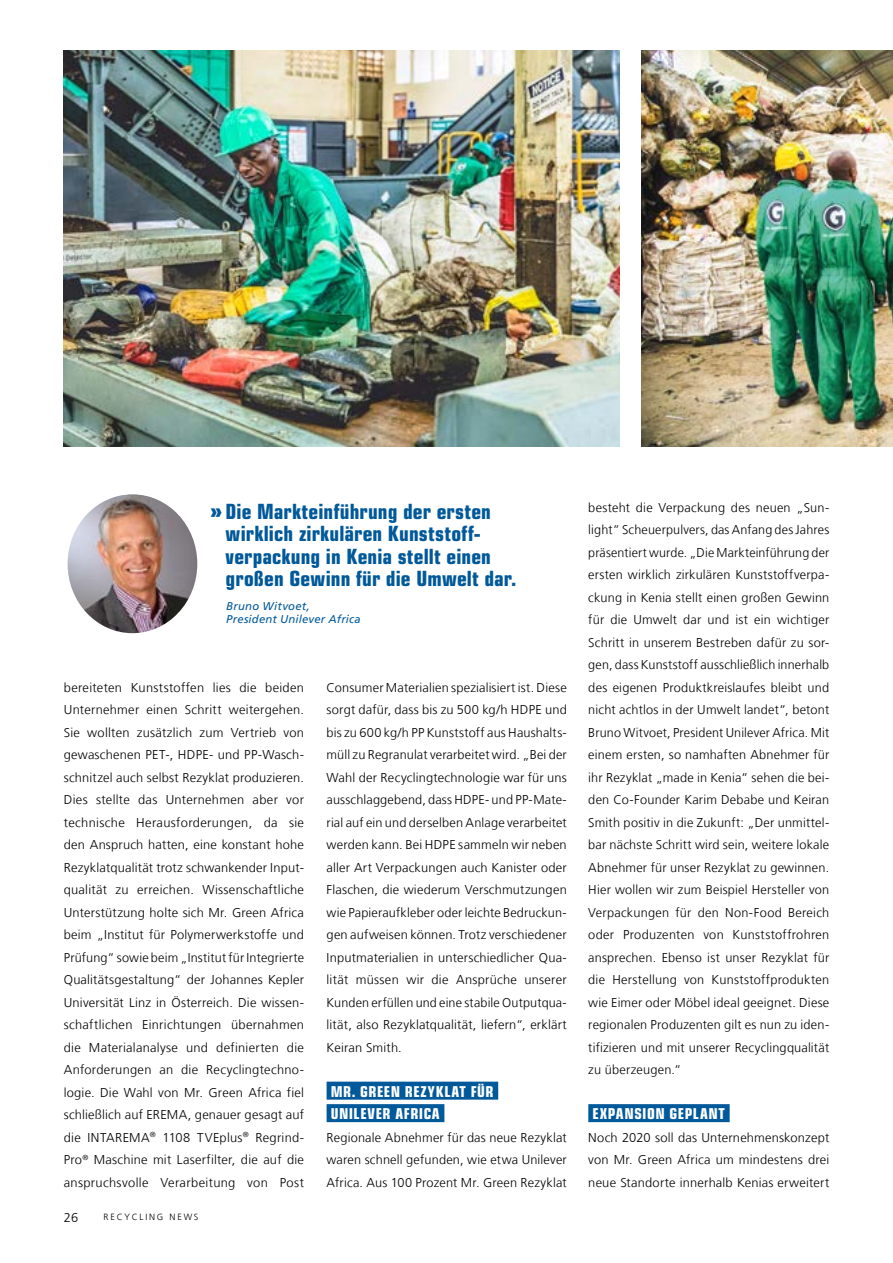
<style>
.page{position:relative;width:893px;height:1263px;background:#fff}
.page>*{position:absolute;margin:0;border:0;box-sizing:border-box;transform-origin:0 0}
.t1{font:700 condensed 21px/22.5px "Eurostile";letter-spacing:.005em;color:#00599a}
.t2{font:700 condensed 15px/22.5px "Eurostile";letter-spacing:.035em;color:#fff}
.t3{font:300 12.75px/22.5px "Frutiger LT Com";letter-spacing:.015em;color:#000;text-align:justify}
.t4{font:italic 11.25px/13.5px "Frutiger LT Com";letter-spacing:.02em;color:#00599a}
.t5{font:300 9px "Frutiger LT Com";letter-spacing:.2em;color:#000}
.s1{font-size:24px}
</style>
<div class="page">
<div style="left:327px;top:1082px;width:171px;height:18px;background:#00599a"></div>
<div style="left:327px;top:1104px;width:117px;height:18px;background:#00599a"></div>
<div style="left:588px;top:1104px;width:142px;height:18px;background:#00599a"></div>
<img style="left:68px;top:494px;width:129px;height:139px">
<img style="left:64px;top:51px;width:556px;height:395px">
<img style="left:642px;top:51px;width:251px;height:395px">
<h1 class="t1" style="left:226px;top:500px;width:292px;text-indent:-16px"><span class="s1">»</span>Die Markteinführung der ersten wirklich zirkulären Kunststoff&shy;verpackung in Kenia stellt einen großen Gewinn für die Umwelt dar.</h1>
<p class="t4" style="left:226px;top:599px;width:136px">Bruno Witvoet,<br>President Unilever Africa</p>
<p class="t3" style="left:64px;top:676px;width:242px">bereiteten Kunststoffen lies die beiden Unternehmer einen Schritt weitergehen.<br>Sie wollten zusätzlich zum Vertrieb von gewaschenen PET-, HDPE- und PP-Wasch&shy;schnitzel auch selbst Rezyklat produzieren.<br>Dies stellte das Unternehmen aber vor technische Herausforderungen, da sie den Anspruch hatten, eine konstant hohe Rezyklatqualität trotz schwankender Input&shy;qualität zu erreichen. Wissenschaftliche Unterstützung holte sich Mr. Green Africa beim „Institut für Polymerwerkstoffe und Prüfung“ sowie beim „Institut für Integrierte Qualitätsgestaltung“ der Johannes Kepler Universität Linz in Österreich. Die wissen&shy;schaftlichen Einrichtungen übernahmen die Materialanalyse und definierten die Anforderungen an die Recyclingtechno&shy;logie. Die Wahl von Mr. Green Africa fiel schließlich auf EREMA, genauer gesagt auf die INTAREMA<sup>®</sup> 1108 TVEplus<sup>®</sup> Regrind-Pro<sup>®</sup> Maschine mit Laserfilter, die auf die anspruchsvolle Verarbeitung von Post</p>
<p class="t3" style="left:327px;top:676px;width:242px">Consumer Materialien spezialisiert ist. Diese sorgt dafür, dass bis zu 500 kg/h HDPE und bis zu 600 kg/h PP Kunststoff aus Haushalts&shy;müll zu Regranulat verarbeitet wird. „Bei der Wahl der Recyclingtechnologie war für uns ausschlaggebend, dass HDPE- und PP-Mate&shy;rial auf ein und derselben Anlage verarbeitet werden kann. Bei HDPE sammeln wir neben aller Art Verpackungen auch Kanister oder Flaschen, die wiederum Verschmutzungen wie Papieraufkleber oder leichte Bedruckun&shy;gen aufweisen können. Trotz verschiedener Inputmaterialien in unterschiedlicher Qua&shy;lität müssen wir die Ansprüche unserer Kunden erfüllen und eine stabile Outputqua&shy;lität, also Rezyklatqualität, liefern“, erklärt Keiran Smith.</p>
<p class="t2" style="left:331px;top:1080px;width:164px">MR. GREEN REZYKLAT FÜR<br>UNILEVER AFRICA</p>
<p class="t3" style="left:327px;top:1126px;width:242px">Regionale Abnehmer für das neue Rezyklat waren schnell gefunden, wie etwa Unilever Africa. Aus 100 Prozent Mr. Green Rezyklat</p>
<p class="t3" style="left:64px;top:1206px;width:16px">26</p>
<p class="t5" style="left:104px;top:1212px;width:96px">RECYCLING NEWS</p>
<p class="t3" style="left:588px;top:496px;width:242px">besteht die Verpackung des neuen „Sun&shy;light“ Scheuerpulvers, das Anfang des Jahres präsentiert wurde. „Die Markteinführung der ersten wirklich zirkulären Kunststoffverpa&shy;ckung in Kenia stellt einen großen Gewinn für die Umwelt dar und ist ein wichtiger Schritt in unserem Bestreben dafür zu sor&shy;gen, dass Kunststoff ausschließlich innerhalb des eigenen Produktkreislaufes bleibt und nicht achtlos in der Umwelt landet“, betont Bruno Witvoet, President Unilever Africa. Mit einem ersten, so namhaften Abnehmer für ihr Rezyklat „made in Kenia“ sehen die bei&shy;den Co-Founder Karim Debabe und Keiran Smith positiv in die Zukunft: „Der unmittel&shy;bar nächste Schritt wird sein, weitere lokale Abnehmer für unser Rezyklat zu gewinnen.<br>Hier wollen wir zum Beispiel Hersteller von Verpackungen für den Non-Food Bereich oder Produzenten von Kunststoffrohren ansprechen. Ebenso ist unser Rezyklat für die Herstellung von Kunststoffprodukten wie Eimer oder Möbel ideal geeignet. Diese regionalen Produzenten gilt es nun zu iden&shy;tifizieren und mit unserer Recyclingqualität zu überzeugen.“</p>
<p class="t2" style="left:592px;top:1102px;width:134px">EXPANSION GEPLANT</p>
<p class="t3" style="left:588px;top:1126px;width:242px">Noch 2020 soll das Unternehmenskonzept von Mr. Green Africa um mindestens drei neue Standorte innerhalb Kenias erweitert</p>
</div>
